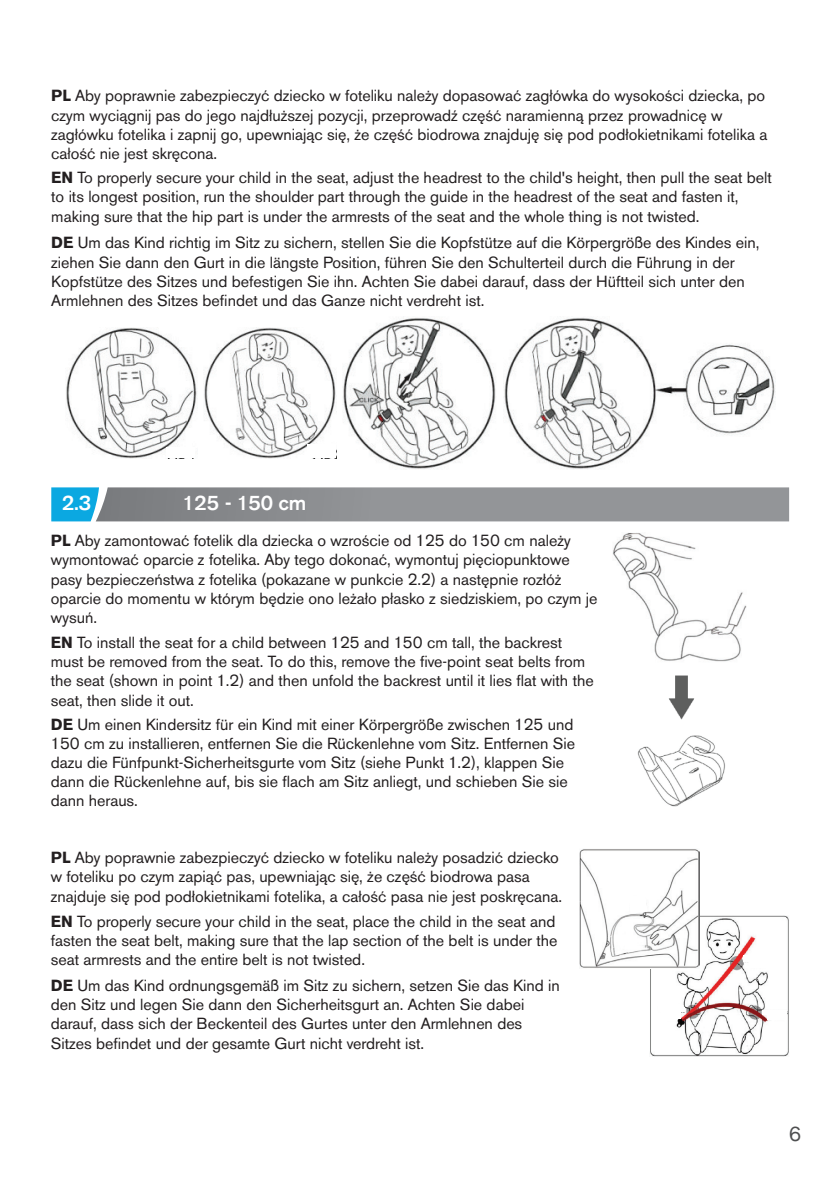
<style>
.page{position:relative;width:840px;height:1191px;background:#fff}
.page>*{position:absolute;margin:0;border:0;box-sizing:border-box;transform-origin:0 0}
.t1{font:500 20px "Volvo Sans Pro";color:#fff}
.t2{font:20px "Volvo Sans Pro";color:#4e4f50}
.t3{font:16px/19.2px "Volvo Sans Pro";color:#231f20}
.s1{font-weight:700}
</style>
<div class="page">
<svg style="left:51px;top:487px;width:737px;height:34px;background:#889399"></svg>
<img style="left:343px;top:318px;width:153px;height:151px">
<img style="left:504px;top:317px;width:271px;height:152px">
<img style="left:204px;top:328px;width:132px;height:130px">
<div style="left:307px;top:445px;width:29px;height:13px;background:#fff"></div>
<img style="left:66px;top:328px;width:131px;height:130px">
<div style="left:166px;top:447px;width:29px;height:11px;background:#fff"></div>
<img style="left:668px;top:675px;width:27px;height:45px">
<img style="left:613px;top:533px;width:134px;height:129px">
<img style="left:637px;top:735px;width:88px;height:72px">
<img style="left:650px;top:915px;width:138px;height:141px">
<div style="left:742px;top:955px;width:29px;height:7px;background:#fff"></div>
<div style="left:748px;top:962px;width:28px;height:6px;background:#fff"></div>
<hr style="left:761px;top:1010px;width:25px;height:4px;background:#fff">
<div style="left:766px;top:1014px;width:19px;height:6px;background:#fff"></div>
<div style="left:659px;top:1007px;width:25px;height:5px;background:#fff"></div>
<div style="left:657px;top:1005px;width:25px;height:5px;background:#fff"></div>
<div style="left:661px;top:1011px;width:19px;height:7px;background:#fff"></div>
<div style="left:657px;top:1013px;width:19px;height:7px;background:#fff"></div>
<img style="left:579px;top:849px;width:120px;height:119px">
<svg style="left:627px;top:894px;width:20px;height:19px"></svg>
<p class="t3" style="left:51px;top:86px;width:717px"><span class="s1">PL</span> Aby poprawnie zabezpieczyć dziecko w foteliku należy dopasować zagłówka do wysokości dziecka, po czym wyciągnij pas do jego najdłuższej pozycji, przeprowadź część naramienną przez prowadnicę w zagłówku fotelika i zapnij go, upewniając się, że część biodrowa znajduję się pod podłokietnikami fotelika a całość nie jest skręcona.</p>
<p class="t3" style="left:51px;top:168px;width:721px"><span class="s1">EN</span> To properly secure your child in the seat, adjust the headrest to the child's height, then pull the seat belt to its longest position, run the shoulder part through the guide in the headrest of the seat and fasten it, making sure that the hip part is under the armrests of the seat and the whole thing is not twisted.</p>
<p class="t3" style="left:51px;top:233px;width:709px"><span class="s1">DE</span> Um das Kind richtig im Sitz zu sichern, stellen Sie die Kopfstütze auf die Körpergröße des Kindes ein, ziehen Sie dann den Gurt in die längste Position, führen Sie den Schulterteil durch die Führung in der Kopfstütze des Sitzes und befestigen Sie ihn. Achten Sie dabei darauf, dass der Hüftteil sich unter den Armlehnen des Sitzes befindet und das Ganze nicht verdreht ist.</p>
<p class="t1" style="left:62px;top:491px;width:30px">2.3</p>
<p class="t1" style="left:183px;top:491px;width:125px">125 - 150 cm</p>
<p class="t3" style="left:51px;top:531px;width:548px"><span class="s1">PL</span> Aby zamontować fotelik dla dziecka o wzroście od 125 do 150 cm należy wymontować oparcie z fotelika. Aby tego dokonać, wymontuj pięciopunktowe pasy bezpieczeństwa z fotelika (pokazane w punkcie 2.2) a następnie rozłóż oparcie do momentu w którym będzie ono leżało płasko z siedziskiem, po czym je wysuń.</p>
<p class="t3" style="left:51px;top:633px;width:544px"><span class="s1">EN</span> To install the seat for a child between 125 and 150 cm tall, the backrest must be removed from the seat. To do this, remove the five-point seat belts from the seat (shown in point 1.2) and then unfold the backrest until it lies flat with the seat, then slide it out.</p>
<p class="t3" style="left:51px;top:714px;width:525px"><span class="s1">DE</span> Um einen Kindersitz für ein Kind mit einer Körpergröße zwischen 125 und 150 cm zu installieren, entfernen Sie die Rückenlehne vom Sitz. Entfernen Sie dazu die Fünfpunkt-Sicherheitsgurte vom Sitz (siehe Punkt 1.2), klappen Sie dann die Rückenlehne auf, bis sie flach am Sitz anliegt, und schieben Sie sie dann heraus.</p>
<p class="t3" style="left:51px;top:848px;width:512px"><span class="s1">PL</span> Aby poprawnie zabezpieczyć dziecko w foteliku należy posadzić dziecko w foteliku po czym zapiąć pas, upewniając się, że część biodrowa pasa znajduje się pod podłokietnikami fotelika, a całość pasa nie jest poskręcana.</p>
<p class="t3" style="left:51px;top:911px;width:508px"><span class="s1">EN</span> To properly secure your child in the seat, place the child in the seat and fasten the seat belt, making sure that the lap section of the belt is under the seat armrests and the entire belt is not twisted.</p>
<p class="t3" style="left:51px;top:975px;width:510px"><span class="s1">DE</span> Um das Kind ordnungsgemäß im Sitz zu sichern, setzen Sie das Kind in den Sitz und legen Sie dann den Sicherheitsgurt an. Achten Sie dabei darauf, dass sich der Beckenteil des Gurtes unter den Armlehnen des Sitzes befindet und der gesamte Gurt nicht verdreht ist.</p>
<p class="t2" style="left:788px;top:1122px;width:14px">6</p>
</div>
